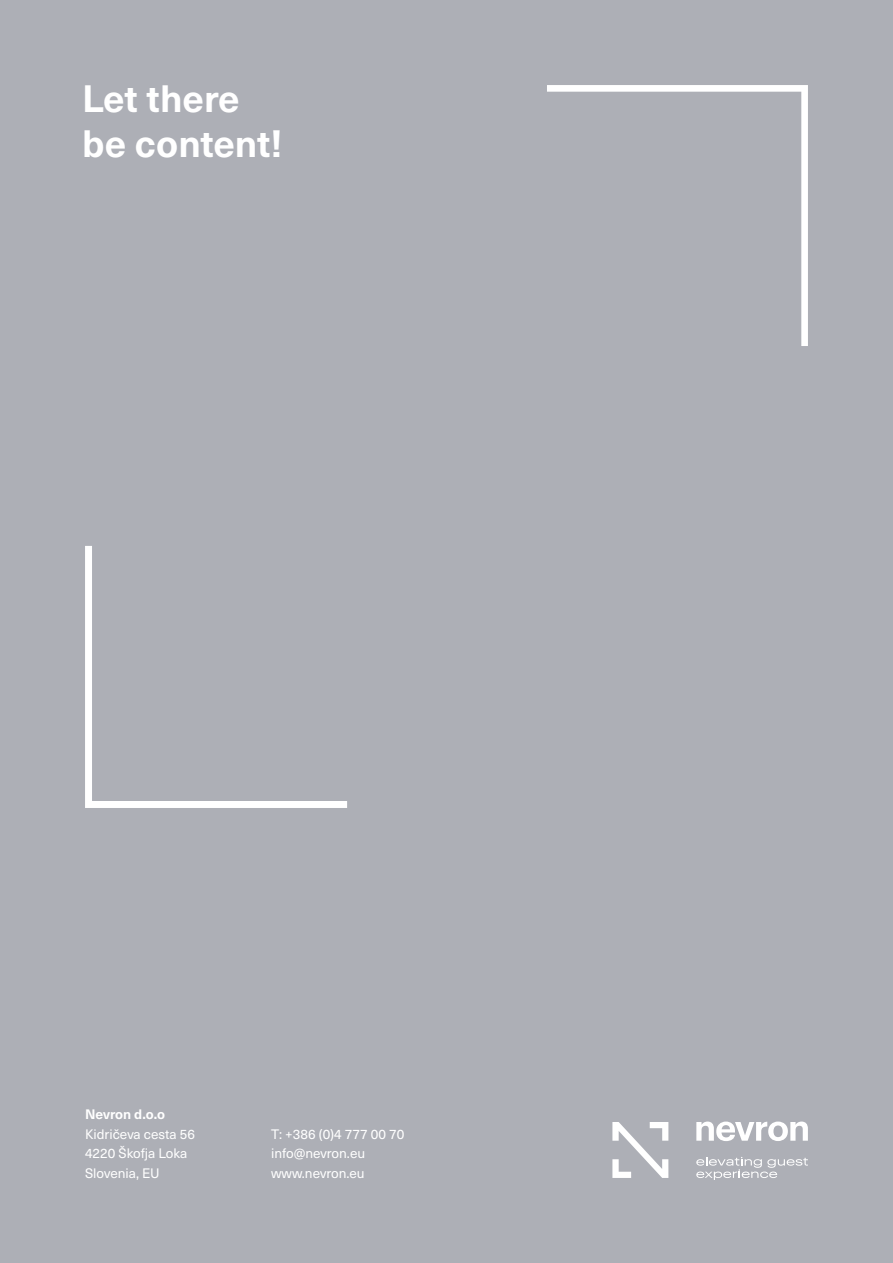
<style>
.page{position:relative;width:893px;height:1263px;background:#adafb6}
.page>*{position:absolute;margin:0;border:0;box-sizing:border-box;transform-origin:0 0}
.t1{font:700 37.5px/45px "Neue Haas Unica Pro";color:#fff}
.t2{font:13.5px/19.5px "Neue Haas Unica Pro";color:#fff}
.t3{font:700 13.5px "Neue Haas Unica Pro";color:#fff}
</style>
<div class="page">
<svg style="left:547px;top:85px;width:261px;height:261px"></svg>
<svg style="left:85px;top:546px;width:262px;height:262px"></svg>
<svg style="left:612px;top:1122px;width:56px;height:56px"></svg>
<svg style="left:696px;top:1121px;width:112px;height:20px"></svg>
<svg style="left:696px;top:1157px;width:112px;height:23px"></svg>
<h1 class="t1" style="left:82px;top:76px;width:202px">Let there be content!</h1>
<p class="t3" style="left:85px;top:1106px;width:82px">Nevron d.o.o</p>
<p class="t2" style="left:85px;top:1124px;width:112px">Kidričeva cesta 56<br>4220 Škofja Loka<br>Slovenia, EU</p>
<p class="t2" style="left:271px;top:1124px;width:135px">T: +386 (0)4 777 00 70 info@nevron.eu www.nevron.eu</p>
</div>
